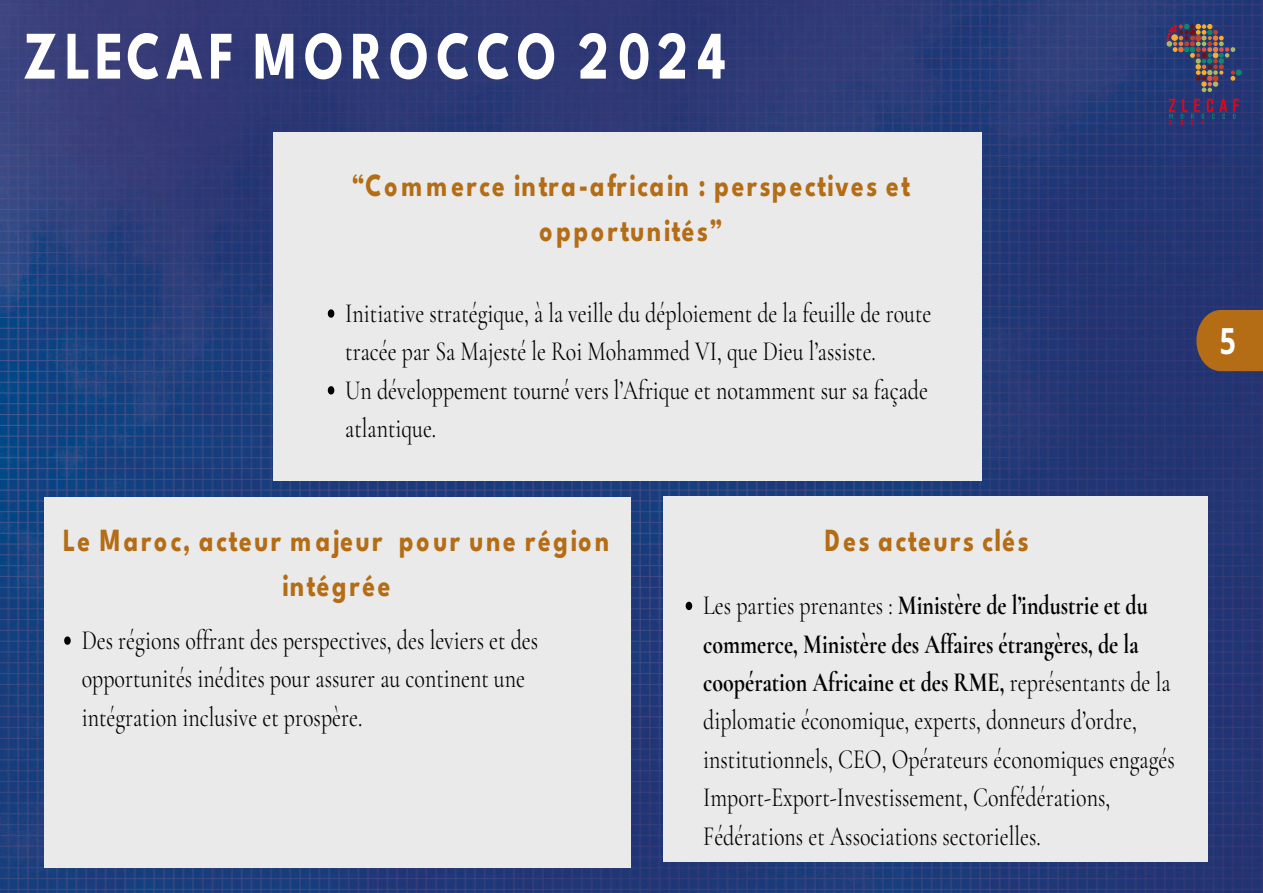
<style>
.page{position:relative;width:1263px;height:893px;background:#fff}
.page>*{position:absolute;margin:0;border:0;box-sizing:border-box;transform-origin:0 0}
.t1{font:700 67.95px "League Spartan";letter-spacing:.125em;color:#fff;scale:.79 1}
.t2{font:700 36px "Open Sans";color:#fff;scale:.79 1}
.t3{font:700 32.25px/45.2px "League Spartan";letter-spacing:.105em;color:#b46c15;text-align:center;scale:.79 1}
.t4{font:27.9px/38.4px "Cormorant Garamond";color:#020203;scale:.79 1}
.s1{font-weight:700}
</style>
<div class="page">
<img style="left:0;top:0;width:1263px;height:893px">
<div style="left:273px;top:132px;width:709px;height:348px;background:#e9eae9"></div>
<div style="left:663px;top:496px;width:544px;height:366px;background:#e9eae9"></div>
<svg style="left:1196px;top:310px;width:67px;height:61px;background:#a7671c"></svg>
<div style="left:44px;top:498px;width:587px;height:370px;background:#e9eae9"></div>
<svg style="left:64px;top:636px;width:7px;height:9px"></svg>
<svg style="left:328px;top:309px;width:6px;height:9px"></svg>
<svg style="left:328px;top:386px;width:6px;height:8px"></svg>
<svg style="left:686px;top:602px;width:6px;height:8px"></svg>
<svg style="left:1166px;top:24px;width:76px;height:68px;background:#4b4a66"></svg>
<svg style="left:1233px;top:99px;width:6px;height:20px"></svg>
<svg style="left:1169px;top:99px;width:6px;height:26px"></svg>
<svg style="left:1181px;top:99px;width:46px;height:26px"></svg>
<h1 class="t1" style="left:24px;top:2px;width:890px">ZLECAF MOROCCO 2024</h1>
<p class="t3" style="left:352px;top:160px;width:709px">“Commerce intra-africain : perspectives et opportunités“</p>
<p class="t4" style="left:345px;top:294px;width:743px">Initiative stratégique à, la veille du déploiement de la feuille de route tracée par Sa Majesté le Roi Mohammed VI, que Dieu ’l assiste.<br>Un développement tourné vers ’l Afrique et notamment sur sa façade atlantique.</p>
<p class="t3" style="left:63px;top:515px;width:415px;text-align:right">Le Maro ,c acteur majeur intégrée</p>
<p class="t3" style="left:825px;top:515px;width:260px">Des acteurs clés</p>
<p class="t3" style="left:399px;top:515px;width:267px">pour une région</p>
<p class="t4" style="left:703px;top:586px;width:598px">Les parties prenantes : <span class="s1">Ministère de ’l industrie et du commerce, Ministère des Affaires étrangères, de la coopération Africaine et des RME,</span> représentants de la diplomatie économique, experts, donneurs ’d ordre, institutionnels, CEO, Opérateurs économiques engagés Import-Export-Investissement, Confédérations, Fédérations et Associations sectorielles.</p>
<p class="t4" style="left:82px;top:621px;width:579px">Des régions offrant des perspectives, des leviers et des opportunités inédites pour assurer au continent une intégration inclusive et prospère.</p>
<p class="t2" style="left:1220px;top:316px;width:22px">5</p>
</div>
